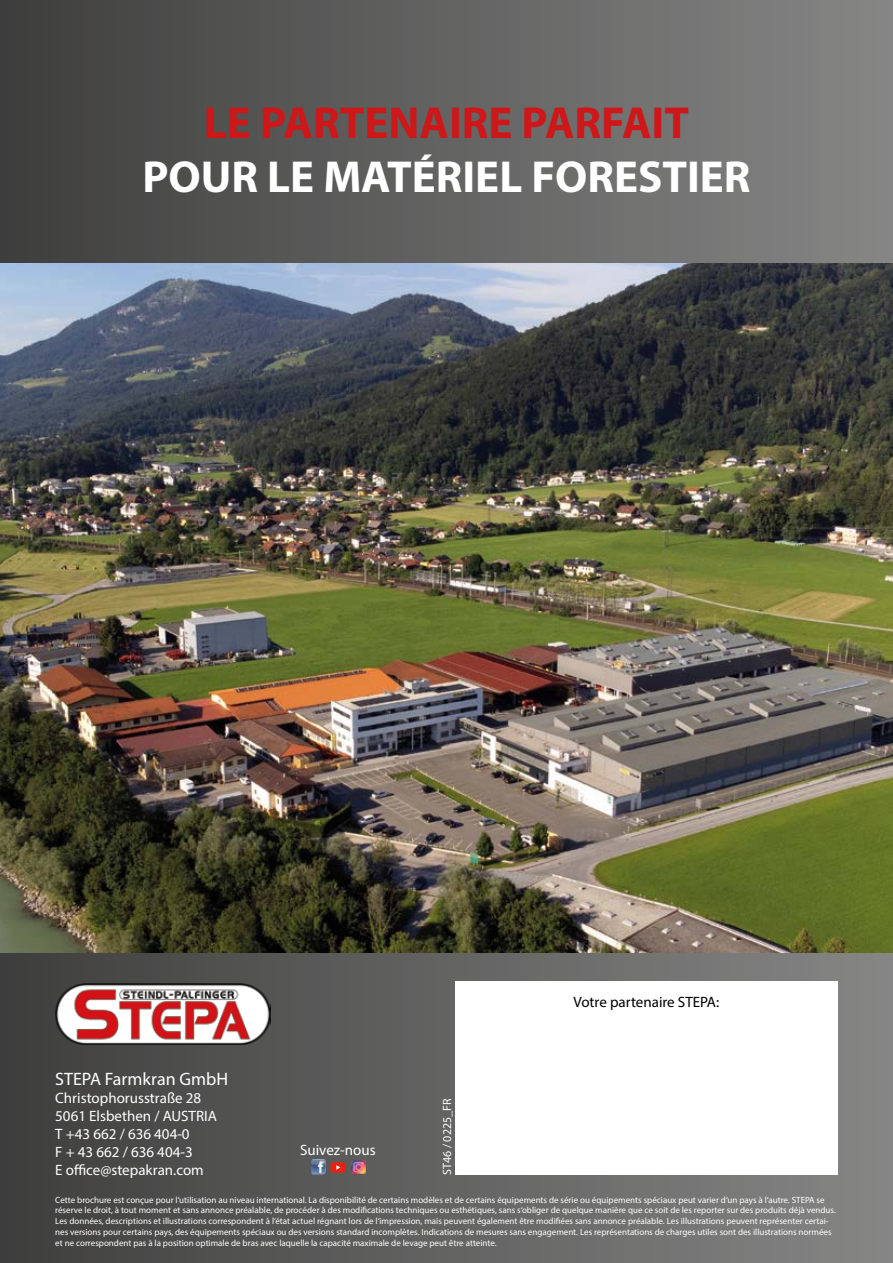
<style>
.page{position:relative;width:893px;height:1263px;background:#fff}
.page>*{position:absolute;margin:0;border:0;box-sizing:border-box;transform-origin:0 0}
.t1{font:700 45px "Myriad Pro";color:#fff}
.t2{font:700 45px "Myriad Pro";color:#cd1719}
.t3{font:18px "Myriad Pro";color:#fff}
.t4{font:15px/18px "Myriad Pro";color:#fff}
.t5{font:15px "Myriad Pro";color:#000}
.t6{font:12px "Myriad Pro";color:#fff}
.t7{font:9px/10.8px "Myriad Pro";color:#fff}
</style>
<div class="page">
<div style="left:0;top:0;width:893px;height:264px;background:linear-gradient(to right,#3f3e3e,#878786)"></div>
<div style="left:0;top:952px;width:893px;height:311px;background:linear-gradient(to right,#3f3e3e,#878786)"></div>
<img style="left:0;top:264px;width:893px;height:688px">
<img style="left:55px;top:983px;width:215px;height:62px">
<div style="left:455px;top:981px;width:383px;height:194px;background:#fff"></div>
<img style="left:310px;top:1160px;width:15px;height:14px">
<img style="left:351px;top:1160px;width:15px;height:14px">
<svg style="left:330px;top:1162px;width:15px;height:11px"></svg>
<h1 class="t2" style="left:204px;top:93px;width:487px">LE PARTENAIRE PARFAIT</h1>
<h1 class="t1" style="left:142px;top:147px;width:610px">POUR LE MATÉRIEL FORESTIER</h1>
<h2 class="t3" style="left:55px;top:1068px;width:174px">STEPA Farmkran GmbH</h2>
<h3 class="t4" style="left:55px;top:1089px;width:163px">Christophorusstraße 28<br>5061 Elsbethen / AUSTRIA<br>T +43 662 / 636 404-0<br>F + 43 662 / 636 404-3<br>E office@stepakran.com</h3>
<h3 class="t4" style="left:300px;top:1140px;width:77px">Suivez-nous</h3>
<h3 class="t6" style="left:440px;top:1175px;width:78px;rotate:-90deg">ST46 / 0225_FR</h3>
<h3 class="t5" style="left:573px;top:992px;width:147px">Votre partenaire STEPA:</h3>
<p class="t7" style="left:55px;top:1194px;width:782px">Cette brochure est conçue pour l‘utilisation au niveau international. La disponibilité de certains modèles et de certains équipements de série ou équipements spéciaux peut varier d‘un pays à l‘autre. STEPA se réserve le droit, à tout moment et sans annonce préalable, de procéder à des modifications techniques ou esthétiques, sans s‘obliger de quelque manière que ce soit de les reporter sur des produits déjà vendus.<br>Les données, descriptions et illustrations correspondent à l‘état actuel régnant lors de l‘impression, mais peuvent également être modifiées sans annonce préalable. Les illustrations peuvent représenter certai&shy;nes versions pour certains pays, des équipements spéciaux ou des versions standard incomplètes. Indications de mesures sans engagement. Les représentations de charges utiles sont des illustrations normées et ne correspondent pas à la position optimale de bras avec laquelle la capacité maximale de levage peut être atteinte.</p>
</div>
